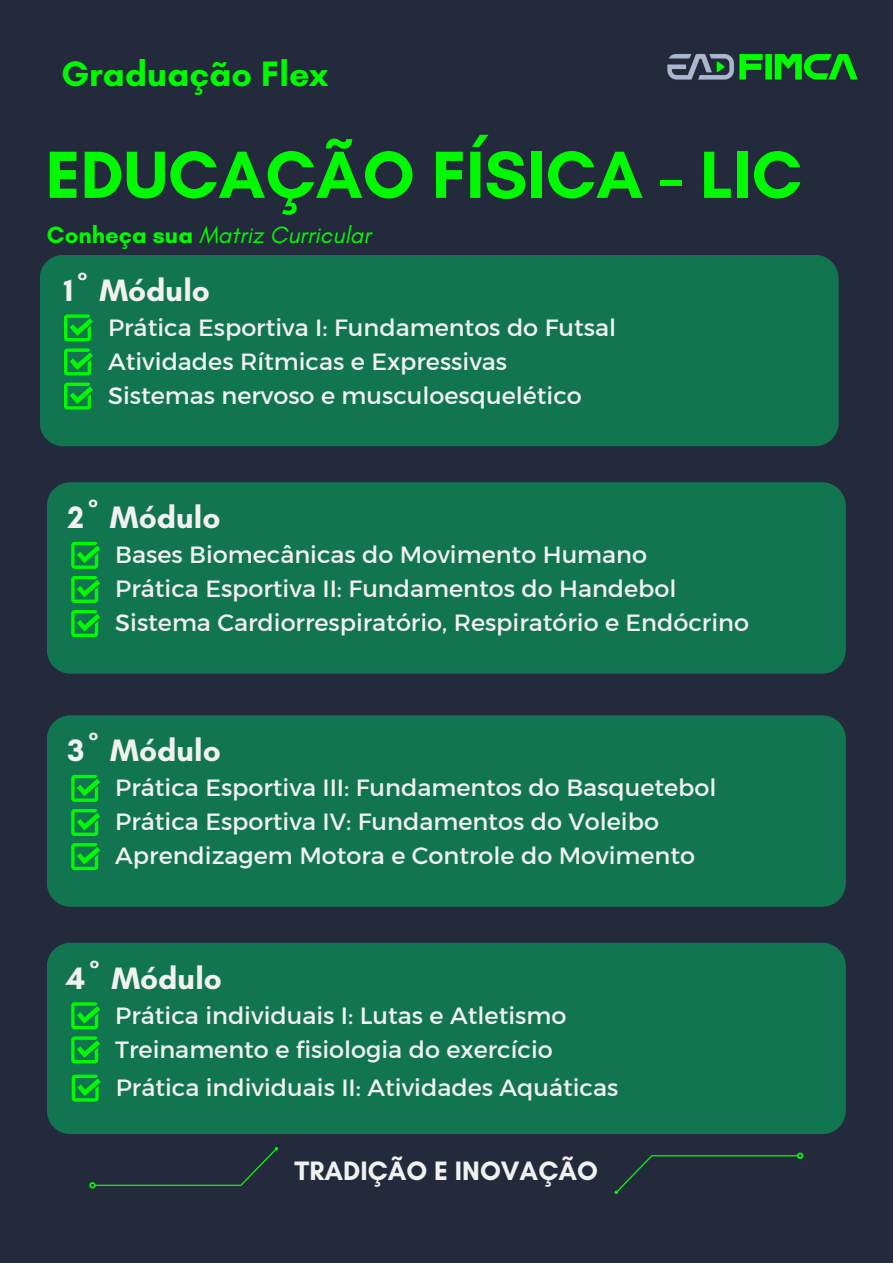
<style>
.page{position:relative;width:893px;height:1264px;background:#fff}
.page>*{position:absolute;margin:0;border:0;box-sizing:border-box;transform-origin:0 0}
.t1{font:700 67.95px "Glacial Indifference";color:#01fa01}
.t2{font:700 36px "Glacial Indifference";color:#01fa01}
.t3{font:700 31.5px "Glacial Indifference";color:#f1f1f1}
.t4{font:700 27.15px "Glacial Indifference";color:#f1f1f1}
.t5{font:italic 24px "Glacial Indifference";color:#01fa01}
.t6{font:23.85px "Kief Montaser Regular";color:#f1f1f1}
.s1{font-weight:700;font-style:normal}
</style>
<div class="page">
<div style="left:0;top:0;width:892px;height:1262px;background:#232a3c"></div>
<div style="left:40px;top:255px;width:798px;height:191px;background:#11754f"></div>
<svg style="left:64px;top:314px;width:29px;height:27px"></svg>
<svg style="left:64px;top:348px;width:29px;height:27px"></svg>
<svg style="left:64px;top:382px;width:29px;height:27px"></svg>
<div style="left:47px;top:482px;width:798px;height:191px;background:#11754f"></div>
<svg style="left:71px;top:542px;width:29px;height:27px"></svg>
<svg style="left:71px;top:576px;width:29px;height:27px"></svg>
<svg style="left:71px;top:610px;width:29px;height:27px"></svg>
<div style="left:47px;top:715px;width:798px;height:191px;background:#11754f"></div>
<svg style="left:71px;top:775px;width:29px;height:26px"></svg>
<svg style="left:71px;top:809px;width:29px;height:27px"></svg>
<svg style="left:71px;top:843px;width:29px;height:27px"></svg>
<img style="left:667px;top:53px;width:191px;height:27px">
<svg style="left:89px;top:1147px;width:189px;height:41px"></svg>
<svg style="left:614px;top:1152px;width:189px;height:41px"></svg>
<div style="left:47px;top:942px;width:798px;height:192px;background:#11754f"></div>
<svg style="left:71px;top:1002px;width:29px;height:27px"></svg>
<svg style="left:71px;top:1036px;width:29px;height:27px"></svg>
<svg style="left:72px;top:1074px;width:29px;height:27px"></svg>
<p class="t2" style="left:61px;top:52px;width:268px">Graduação Flex</p>
<p class="t1" style="left:46px;top:133px;width:757px">EDUCAÇÃO FÍSICA - LIC</p>
<p class="t5" style="left:47px;top:220px;width:326px"><span class="s1">Conheça sua</span> Matriz Curricular</p>
<p class="t3" style="left:64px;top:271px;width:147px">1º Módulo</p>
<p class="t6" style="left:108px;top:312px;width:509px">Prática Esportiva I: Fundamentos do Futsal</p>
<p class="t6" style="left:108px;top:346px;width:400px">Atividades Rítmicas e Expressivas</p>
<p class="t6" style="left:108px;top:381px;width:475px">Sistemas nervoso e musculoesquelético</p>
<p class="t3" style="left:68px;top:498px;width:154px">2º Módulo</p>
<p class="t6" style="left:115px;top:540px;width:533px">Bases Biomecânicas do Movimento Humano</p>
<p class="t6" style="left:115px;top:574px;width:562px">Prática Esportiva II: Fundamentos do Handebol</p>
<p class="t6" style="left:115px;top:608px;width:635px">Sistema Cardiorrespiratório, Respiratório e Endócrino</p>
<p class="t3" style="left:67px;top:731px;width:155px">3º Módulo</p>
<p class="t6" style="left:115px;top:773px;width:602px">Prática Esportiva III: Fundamentos do Basquetebol</p>
<p class="t6" style="left:115px;top:807px;width:545px">Prática Esportiva IV: Fundamentos do Voleibo</p>
<p class="t6" style="left:115px;top:841px;width:581px">Aprendizagem Motora e Controle do Movimento</p>
<p class="t3" style="left:66px;top:958px;width:157px">4º Módulo</p>
<p class="t6" style="left:115px;top:1000px;width:452px">Prática individuais I: Lutas e Atletismo</p>
<p class="t6" style="left:115px;top:1034px;width:439px">Treinamento e fisiologia do exercício</p>
<p class="t6" style="left:116px;top:1072px;width:504px">Prática individuais II: Atividades Aquáticas</p>
<p class="t4" style="left:294px;top:1154px;width:305px">TRADIÇÃO E INOVAÇÃO</p>
</div>
